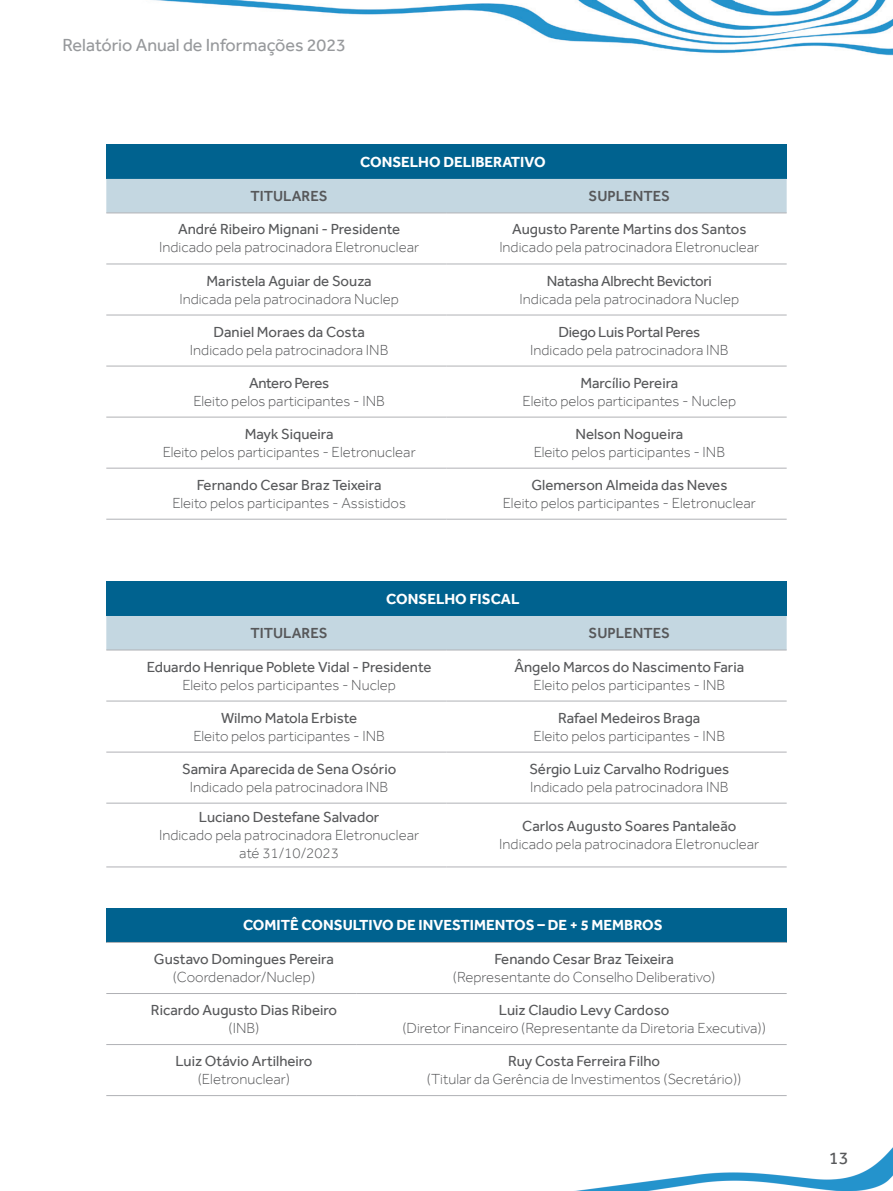
<style>
.page{position:relative;width:893px;height:1191px;background:#fff}
.page>*{position:absolute;margin:0;border:0;box-sizing:border-box;transform-origin:0 0}
.t1{font:18px "Effra";color:#97999c}
.t2{font:18px "Effra";color:#57585a}
.t3{font:300 15px/18px "Effra";color:#57585a;text-align:center}
.t4{font:15px "Effra";color:#57585a}
.t5{font:700 15px "Effra";color:#fff}
.t6{font:15px "Effra";letter-spacing:-.02em;color:#57585a}
.t7{font:500 15px "Effra";color:#57585a}
</style>
<div class="page">
<img style="left:106px;top:0;width:787px;height:582px">
<img style="left:575px;top:1147px;width:318px;height:44px">
<div style="left:106px;top:145px;width:681px;height:34px;background:#00628f"></div>
<div style="left:106px;top:179px;width:681px;height:34px;background:#c4d7e1"></div>
<svg style="left:106px;top:214px;width:681px;height:305px"></svg>
<hr style="left:106px;top:213px;width:340px;height:1px;background:#b0b1b5">
<hr style="left:446px;top:213px;width:341px;height:1px;background:#b0b1b5">
<hr style="left:106px;top:264px;width:340px;height:1px;background:#b0b1b5">
<hr style="left:446px;top:264px;width:341px;height:1px;background:#b0b1b5">
<hr style="left:106px;top:315px;width:340px;height:1px;background:#b0b1b5">
<hr style="left:446px;top:315px;width:341px;height:1px;background:#b0b1b5">
<hr style="left:106px;top:366px;width:340px;height:1px;background:#b0b1b5">
<hr style="left:446px;top:366px;width:341px;height:1px;background:#b0b1b5">
<hr style="left:106px;top:417px;width:340px;height:1px;background:#b0b1b5">
<hr style="left:446px;top:417px;width:341px;height:1px;background:#b0b1b5">
<hr style="left:106px;top:468px;width:340px;height:1px;background:#b0b1b5">
<hr style="left:106px;top:519px;width:340px;height:1px;background:#b0b1b5">
<hr style="left:446px;top:468px;width:341px;height:1px;background:#b0b1b5">
<hr style="left:446px;top:519px;width:341px;height:1px;background:#b0b1b5">
<div style="left:106px;top:582px;width:681px;height:34px;background:#00628f"></div>
<div style="left:106px;top:616px;width:681px;height:34px;background:#c4d7e1"></div>
<svg style="left:106px;top:700px;width:681px;height:103px"></svg>
<hr style="left:106px;top:650px;width:340px;height:1px;background:#b0b1b5">
<hr style="left:446px;top:650px;width:341px;height:1px;background:#b0b1b5">
<hr style="left:106px;top:701px;width:340px;height:1px;background:#b0b1b5">
<hr style="left:446px;top:701px;width:341px;height:1px;background:#b0b1b5">
<hr style="left:106px;top:752px;width:340px;height:1px;background:#b0b1b5">
<hr style="left:446px;top:752px;width:341px;height:1px;background:#b0b1b5">
<hr style="left:106px;top:803px;width:340px;height:1px;background:#b0b1b5">
<hr style="left:106px;top:866px;width:340px;height:1px;background:#b0b1b5">
<hr style="left:446px;top:803px;width:341px;height:1px;background:#b0b1b5">
<hr style="left:446px;top:866px;width:341px;height:1px;background:#b0b1b5">
<div style="left:106px;top:908px;width:681px;height:34px;background:#00628f"></div>
<hr style="left:106px;top:942px;width:250px;height:1px;background:#b0b1b5">
<hr style="left:356px;top:942px;width:431px;height:1px;background:#b0b1b5">
<hr style="left:106px;top:993px;width:250px;height:1px;background:#b0b1b5">
<hr style="left:356px;top:993px;width:431px;height:1px;background:#b0b1b5">
<hr style="left:106px;top:1044px;width:250px;height:1px;background:#b0b1b5">
<hr style="left:106px;top:1095px;width:250px;height:1px;background:#b0b1b5">
<hr style="left:356px;top:1044px;width:431px;height:1px;background:#b0b1b5">
<hr style="left:356px;top:1095px;width:431px;height:1px;background:#b0b1b5">
<p class="t1" style="left:63px;top:34px;width:285px">Relatório Anual de Informações 2023</p>
<p class="t5" style="left:360px;top:153px;width:187px">CONSELHO DELIBERATIVO</p>
<p class="t7" style="left:250px;top:187px;width:79px">TITULARES</p>
<p class="t7" style="left:588px;top:187px;width:83px">SUPLENTES</p>
<p class="t4" style="left:178px;top:220px;width:224px">André Ribeiro Mignani - Presidente</p>
<p class="t3" style="left:159px;top:238px;width:262px">Indicado pela patrocinadora Eletronuclear</p>
<p class="t4" style="left:512px;top:220px;width:236px">Augusto Parente Martins dos Santos</p>
<p class="t3" style="left:499px;top:238px;width:262px">Indicado pela patrocinadora Eletronuclear</p>
<p class="t4" style="left:207px;top:271px;width:167px">Maristela Aguiar de Souza</p>
<p class="t3" style="left:179px;top:289px;width:221px">Indicada pela patrocinadora Nuclep</p>
<p class="t6" style="left:547px;top:271px;width:166px">Natasha Albrecht Bevictori</p>
<p class="t3" style="left:520px;top:289px;width:221px">Indicada pela patrocinadora Nuclep</p>
<p class="t4" style="left:213px;top:322px;width:153px">Daniel Moraes da Costa</p>
<p class="t3" style="left:190px;top:340px;width:200px">Indicado pela patrocinadora INB</p>
<p class="t6" style="left:559px;top:322px;width:143px">Diego Luis Portal Peres</p>
<p class="t3" style="left:530px;top:340px;width:200px">Indicado pela patrocinadora INB</p>
<p class="t6" style="left:249px;top:374px;width:82px">Antero Peres</p>
<p class="t3" style="left:193px;top:391px;width:193px">Eleito pelos participantes - INB</p>
<p class="t4" style="left:580px;top:374px;width:100px">Marcílio Pereira</p>
<p class="t3" style="left:523px;top:391px;width:215px">Eleito pelos participantes - Nuclep</p>
<p class="t4" style="left:245px;top:425px;width:90px">Mayk Siqueira</p>
<p class="t3" style="left:163px;top:442px;width:255px">Eleito pelos participantes - Eletronuclear</p>
<p class="t4" style="left:575px;top:425px;width:109px">Nelson Nogueira</p>
<p class="t3" style="left:534px;top:442px;width:193px">Eleito pelos participantes - INB</p>
<p class="t4" style="left:197px;top:476px;width:186px">Fernando Cesar Braz Teixeira</p>
<p class="t3" style="left:172px;top:493px;width:235px">Eleito pelos participantes - Assistidos</p>
<p class="t4" style="left:531px;top:476px;width:198px">Glemerson Almeida das Neves</p>
<p class="t3" style="left:503px;top:493px;width:255px">Eleito pelos participantes - Eletronuclear</p>
<p class="t5" style="left:386px;top:590px;width:135px">CONSELHO FISCAL</p>
<p class="t7" style="left:250px;top:624px;width:79px">TITULARES</p>
<p class="t7" style="left:588px;top:624px;width:83px">SUPLENTES</p>
<p class="t4" style="left:147px;top:657px;width:286px">Eduardo Henrique Poblete Vidal - Presidente</p>
<p class="t3" style="left:182px;top:675px;width:215px">Eleito pelos participantes - Nuclep</p>
<p class="t4" style="left:514px;top:657px;width:231px">Ângelo Marcos do Nascimento Faria</p>
<p class="t3" style="left:533px;top:675px;width:193px">Eleito pelos participantes - INB</p>
<p class="t4" style="left:221px;top:708px;width:138px">Wilmo Matola Erbiste</p>
<p class="t3" style="left:193px;top:726px;width:193px">Eleito pelos participantes - INB</p>
<p class="t4" style="left:182px;top:759px;width:216px">Samira Aparecida de Sena Osório</p>
<p class="t3" style="left:190px;top:777px;width:200px">Indicado pela patrocinadora INB</p>
<p class="t4" style="left:199px;top:808px;width:182px">Luciano Destefane Salvador</p>
<p class="t3" style="left:159px;top:826px;width:262px">Indicado pela patrocinadora Eletronuclear até 31/10/2023</p>
<p class="t4" style="left:558px;top:708px;width:144px">Rafael Medeiros Braga</p>
<p class="t3" style="left:534px;top:726px;width:193px">Eleito pelos participantes - INB</p>
<p class="t4" style="left:529px;top:759px;width:201px">Sérgio Luiz Carvalho Rodrigues</p>
<p class="t3" style="left:530px;top:777px;width:200px">Indicado pela patrocinadora INB</p>
<p class="t4" style="left:522px;top:817px;width:216px">Carlos Augusto Soares Pantaleão</p>
<p class="t3" style="left:499px;top:835px;width:262px">Indicado pela patrocinadora Eletronuclear</p>
<p class="t5" style="left:243px;top:916px;width:421px">COMITÊ CONSULTIVO DE INVESTIMENTOS – DE + 5 MEMBROS</p>
<p class="t4" style="left:154px;top:950px;width:182px">Gustavo Domingues Pereira</p>
<p class="t3" style="left:173px;top:967px;width:144px">(Coordenador/Nuclep)</p>
<p class="t4" style="left:494px;top:950px;width:181px">Fenando Cesar Braz Teixeira</p>
<p class="t3" style="left:453px;top:967px;width:264px">(Representante do Conselho Deliberativo)</p>
<p class="t4" style="left:151px;top:1001px;width:188px">Ricardo Augusto Dias Ribeiro</p>
<p class="t3" style="left:229px;top:1018px;width:32px">(INB)</p>
<p class="t4" style="left:175px;top:1052px;width:139px">Luiz Otávio Artilheiro</p>
<p class="t3" style="left:198px;top:1070px;width:94px">(Eletronuclear)</p>
<p class="t4" style="left:499px;top:1001px;width:172px">Luiz Claudio Levy Cardoso</p>
<p class="t3" style="left:402px;top:1018px;width:365px">(Diretor Financeiro (Representante da Diretoria Executiva))</p>
<p class="t4" style="left:508px;top:1052px;width:153px">Ruy Costa Ferreira Filho</p>
<p class="t3" style="left:427px;top:1070px;width:316px">(Titular da Gerência de Investimentos (Secretário))</p>
<p class="t2" style="left:829px;top:1147px;width:21px">13</p>
</div>
